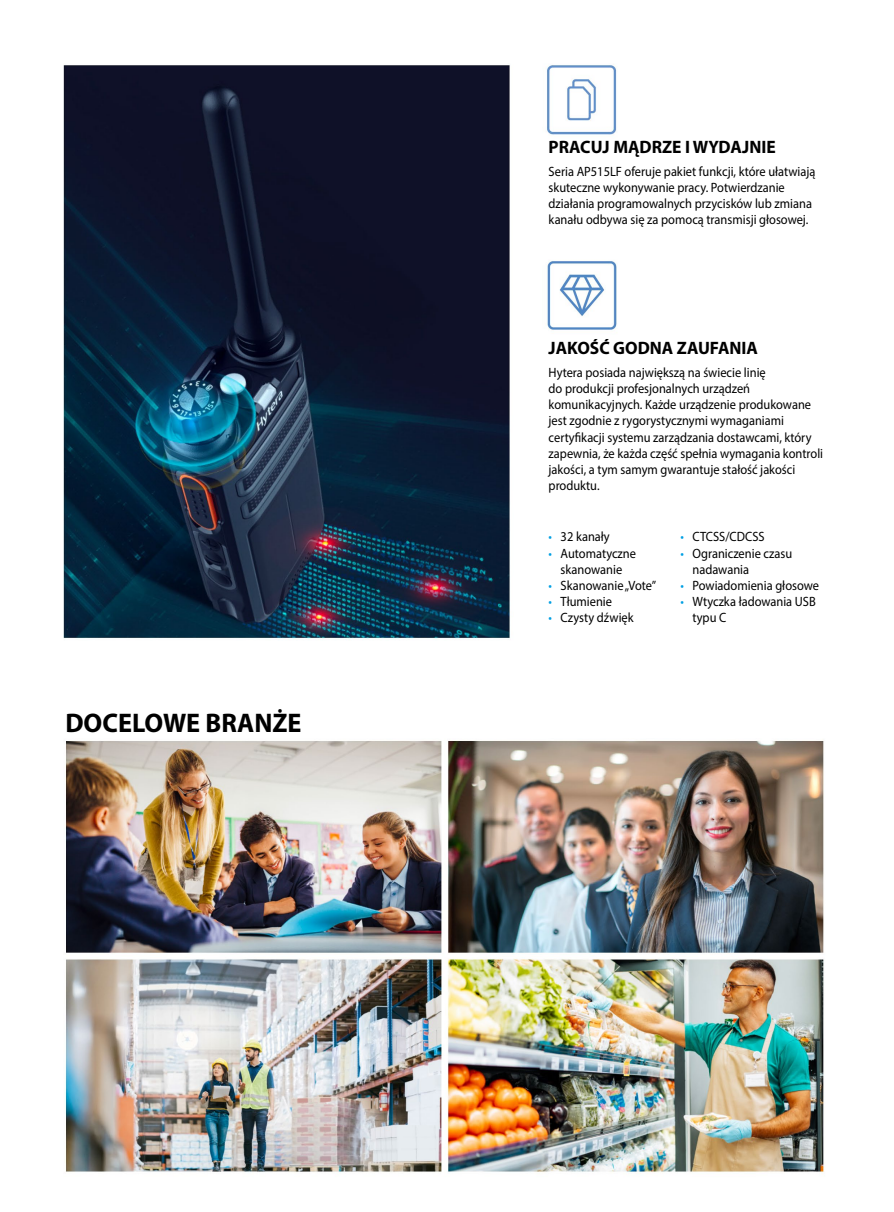
<style>
.page{position:relative;width:894px;height:1212px;background:#fff}
.page>*{position:absolute;margin:0;border:0;box-sizing:border-box;transform-origin:0 0}
.t1{font:700 27px "Myriad Pro";color:#000}
.t2{font:700 18px "Myriad Pro";color:#000}
.t3{font:13.5px/16.2px "Myriad Pro";color:#000;scale:.92 1}
.s1{color:#009fe3}
</style>
<div class="page">
<img style="left:63px;top:65px;width:761px;height:1108px">
<h1 class="t1" style="left:65px;top:705px;width:238px">DOCELOWE BRANŻE</h1>
<h2 class="t2" style="left:548px;top:135px;width:228px">PRACUJ MĄDRZE I WYDAJNIE</h2>
<p class="t3" style="left:548px;top:163px;width:291px">Seria AP515LF oferuje pakiet funkcji, które ułatwiają skuteczne wykonywanie pracy. Potwierdzanie działania programowalnych przycisków lub zmiana kanału odbywa się za pomocą transmisji głosowej.</p>
<h2 class="t2" style="left:548px;top:336px;width:211px">JAKOŚĆ GODNA ZAUFANIA</h2>
<p class="t3" style="left:548px;top:364px;width:300px">Hytera posiada największą na świecie linię<br>do produkcji profesjonalnych urządzeń komunikacyjnych. Każde urządzenie produkowane jest zgodnie z rygorystycznymi wymaganiami certyfikacji systemu zarządzania dostawcami, który zapewnia, że każda część spełnia wymagania kontroli jakości, a tym samym gwarantuje stałość jakości produktu.</p>
<p class="t3" style="left:548px;top:528px;width:68px"><span class="s1">•</span> 32 kanały</p>
<p class="t3" style="left:548px;top:545px;width:96px;text-align:center"><span class="s1">•</span> Automatyczne skanowanie</p>
<p class="t3" style="left:548px;top:577px;width:118px"><span class="s1">•</span> Skanowanie „Vote”</p>
<p class="t3" style="left:548px;top:593px;width:70px"><span class="s1">•</span> Tłumienie</p>
<p class="t3" style="left:548px;top:609px;width:94px"><span class="s1">•</span> Czysty dźwięk</p>
<p class="t3" style="left:680px;top:528px;width:93px"><span class="s1">•</span> CTCSS/CDCSS</p>
<p class="t3" style="left:692px;top:545px;width:110px;text-indent:-12px"><span class="s1">•</span> Ograniczenie czasu nadawania</p>
<p class="t3" style="left:680px;top:577px;width:152px"><span class="s1">•</span> Powiadomienia głosowe</p>
<p class="t3" style="left:692px;top:593px;width:135px;text-indent:-12px"><span class="s1">•</span> Wtyczka ładowania USB typu C</p>
</div>
